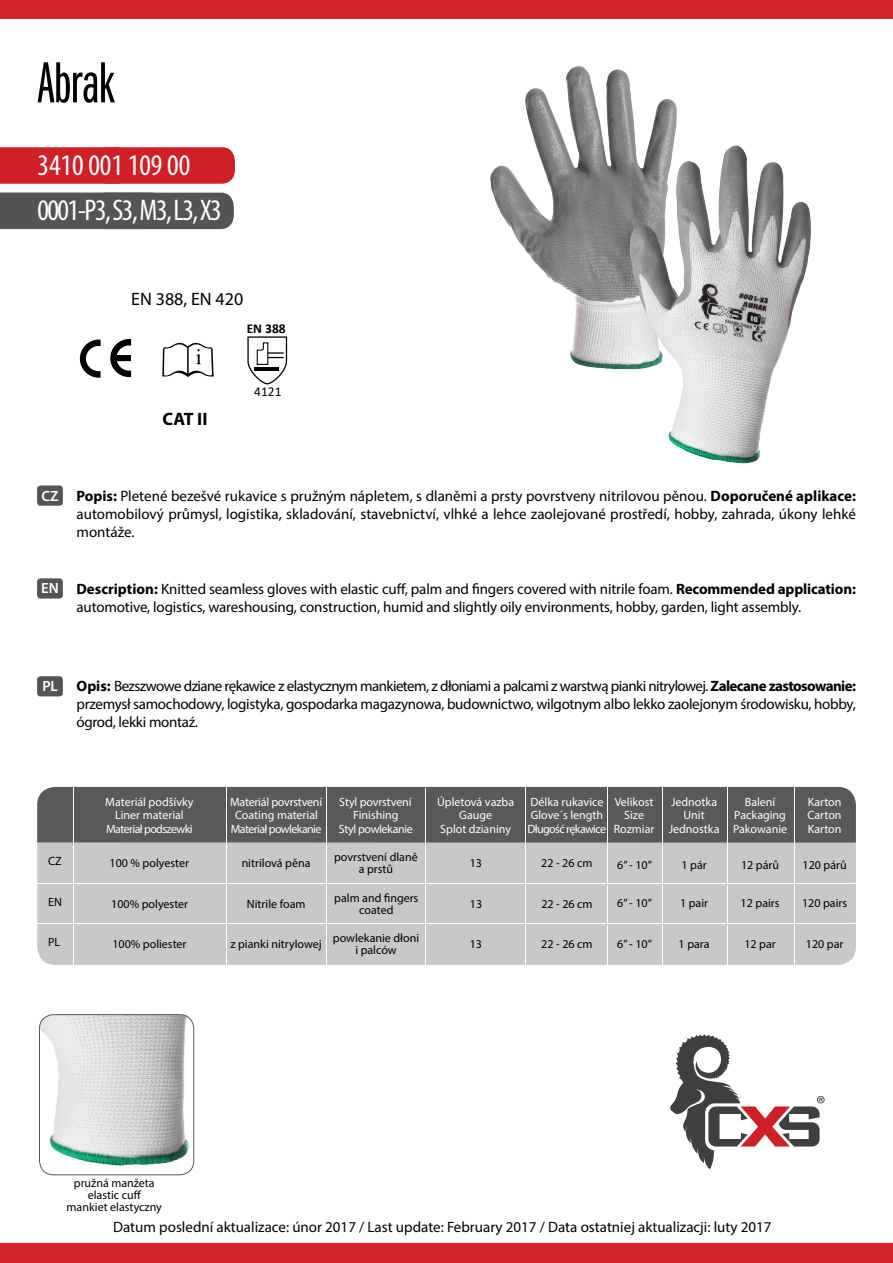
<style>
.page{position:relative;width:893px;height:1263px;background:#fff}
.page>*{position:absolute;margin:0;border:0;box-sizing:border-box;transform-origin:0 0}
.t1{font:60px "Franklin Got Itc DOT Boo Ext Com";letter-spacing:-.01em;color:#000}
.t2{font:condensed 30px "Myriad Pro";letter-spacing:-.05em;color:#fff}
.t3{font:condensed 30px "Myriad Pro";color:#fff}
.t4{font:18px "Myriad Pro";color:#000}
.t5{font:700 18px "Myriad Pro";color:#000}
.t6{font:15px/18px "Myriad Pro";letter-spacing:-.01em;color:#000;text-align:justify}
.t7{font:600 14.85px "Myriad Pro";color:#fff}
.t8{font:700 13.5px "Calibri";color:#000}
.t9{font:13.5px "Calibri";color:#000}
.t10{font:12px/12px "Myriad Pro";color:#000;text-align:center}
.t11{font:12px/13.5px "Myriad Pro";color:#fff}
.t12{font:12px "Myriad Pro";letter-spacing:-.05em;color:#fff}
.t13{font:12px "Myriad Pro";letter-spacing:-.02em;color:#fff}
.t14{font:12px "Myriad Pro";letter-spacing:-.03em;color:#fff}
.s1{font-weight:700}
</style>
<div class="page">
<div style="left:0;top:147px;width:235px;height:37px;background:#cf2027"></div>
<img style="left:490px;top:66px;width:321px;height:398px">
<svg style="left:670px;top:1034px;width:155px;height:135px"></svg>
<div style="left:37px;top:485px;width:26px;height:21px;background:#545456;border-radius:3px"></div>
<div style="left:37px;top:578px;width:26px;height:21px;background:#545456;border-radius:3px"></div>
<div style="left:37px;top:676px;width:26px;height:20px;background:#545456;border-radius:3px"></div>
<div style="left:0;top:0;width:893px;height:19px;background:#d2232a"></div>
<div style="left:0;top:1243px;width:893px;height:20px;background:#d2232a"></div>
<svg style="left:247px;top:336px;width:40px;height:48px"></svg>
<svg style="left:162px;top:342px;width:52px;height:35px"></svg>
<svg style="left:80px;top:339px;width:51px;height:39px"></svg>
<div style="left:0;top:193px;width:234px;height:36px;background:#545456"></div>
<img style="left:39px;top:1014px;width:155px;height:161px">
<div style="left:39px;top:1014px;width:155px;height:161px;border:1px solid #58595b;border-radius:14px"></div>
<div style="left:37px;top:787px;width:819px;height:178px;background:#c7c8ca;border-radius:18px"></div>
<div style="left:37px;top:787px;width:819px;height:55px;background:#58595b"></div>
<hr style="left:37px;top:923px;width:819px;height:1px;background:#fff">
<hr style="left:37px;top:883px;width:819px;height:1px;background:#fff">
<hr style="left:794px;top:787px;width:1px;height:178px;background:#fff">
<hr style="left:727px;top:787px;width:1px;height:178px;background:#fff">
<hr style="left:662px;top:787px;width:1px;height:178px;background:#fff">
<hr style="left:607px;top:787px;width:1px;height:178px;background:#fff">
<hr style="left:226px;top:787px;width:1px;height:178px;background:#fff">
<hr style="left:73px;top:787px;width:1px;height:178px;background:#fff">
<hr style="left:526px;top:787px;width:1px;height:178px;background:#fff">
<hr style="left:425px;top:788px;width:1px;height:178px;background:#fff">
<hr style="left:326px;top:787px;width:1px;height:178px;background:#fff">
<h1 class="t1" style="left:37px;top:51px;width:78px">Abrak</h1>
<h2 class="t3" style="left:38px;top:147px;width:154px">3410 001 109 00</h2>
<h2 class="t2" style="left:38px;top:192px;width:186px">0001-P3, S3, M3, L3, X3</h2>
<p class="t4" style="left:131px;top:288px;width:113px">EN 388, EN 420</p>
<p class="t8" style="left:247px;top:319px;width:41px">EN 388</p>
<p class="t5" style="left:163px;top:407px;width:46px">CAT II</p>
<p class="t9" style="left:254px;top:382px;width:29px">4121</p>
<p class="t7" style="left:42px;top:486px;width:19px">CZ</p>
<p class="t7" style="left:41px;top:579px;width:19px">EN</p>
<p class="t6" style="left:77px;top:486px;width:781px"><span class="s1">Popis:</span> Pletené bezešvé rukavice s pružným nápletem, s dlaněmi a prsty povrstveny nitrilovou pěnou. <span class="s1">Doporučené aplikace: </span>automobilový průmysl, logistika, skladování, stavebnictví, vlhké a lehce zaolejované prostředí, hobby, zahrada, úkony lehké montáže.</p>
<p class="t6" style="left:77px;top:579px;width:781px"><span class="s1">Description:</span> Knitted seamless gloves with elastic cuff, palm and fingers covered with nitrile foam. <span class="s1">Recommended application: </span>automotive, logistics, wareshousing, construction, humid and slightly oily environments, hobby, garden, light assembly.</p>
<p class="t7" style="left:42px;top:677px;width:17px">PL</p>
<p class="t6" style="left:77px;top:677px;width:781px"><span class="s1">Opis:</span> Bezszwowe dziane rękawice z elastycznym mankietem, z dłoniami a palcami z warstwą pianki nitrylowej. <span class="s1">Zalecane zastosowanie: </span>przemysł samochodowy, logistyka, gospodarka magazynowa, budownictwo, wilgotnym albo lekko zaolejonym środowisku, hobby, ógrod, lekki montaź.</p>
<p class="t11" style="left:105px;top:795px;width:90px">Materiál podšívky</p>
<p class="t11" style="left:115px;top:808px;width:70px">Liner material</p>
<p class="t12" style="left:106px;top:822px;width:88px">Materiał podszewki</p>
<p class="t13" style="left:230px;top:794px;width:93px">Materiál povrstvení</p>
<p class="t12" style="left:231px;top:821px;width:92px">Materiał powlekanie</p>
<p class="t11" style="left:235px;top:808px;width:84px">Coating material</p>
<p class="t11" style="left:339px;top:795px;width:74px">Styl povrstvení</p>
<p class="t14" style="left:339px;top:821px;width:76px">Styl powlekanie</p>
<p class="t11" style="left:353px;top:808px;width:47px">Finishing</p>
<p class="t11" style="left:437px;top:795px;width:79px">Úpletová vazba</p>
<p class="t11" style="left:440px;top:822px;width:72px">Splot dzianiny</p>
<p class="t11" style="left:459px;top:808px;width:34px">Gauge</p>
<p class="t11" style="left:527px;top:795px;width:80px">Délka rukavice<br>Glove´s length<br>Długość rękawice</p>
<p class="t11" style="left:615px;top:795px;width:40px">Velikost</p>
<p class="t11" style="left:614px;top:822px;width:42px">Rozmiar</p>
<p class="t11" style="left:624px;top:808px;width:21px">Size</p>
<p class="t11" style="left:671px;top:795px;width:48px">Jednotka</p>
<p class="t11" style="left:669px;top:822px;width:52px">Jednostka</p>
<p class="t11" style="left:683px;top:808px;width:23px">Unit</p>
<p class="t11" style="left:745px;top:795px;width:32px">Balení</p>
<p class="t11" style="left:733px;top:822px;width:56px">Pakowanie</p>
<p class="t11" style="left:734px;top:808px;width:53px">Packaging</p>
<p class="t11" style="left:808px;top:795px;width:35px">Karton</p>
<p class="t11" style="left:808px;top:822px;width:35px">Karton</p>
<p class="t11" style="left:808px;top:808px;width:36px">Carton</p>
<p class="t10" style="left:48px;top:855px;width:15px">CZ</p>
<p class="t10" style="left:110px;top:857px;width:81px">100 % polyester</p>
<p class="t10" style="left:242px;top:857px;width:70px">nitrilová pěna</p>
<p class="t10" style="left:334px;top:851px;width:85px">povrstvení dlaně a prstů</p>
<p class="t10" style="left:470px;top:857px;width:14px">13</p>
<p class="t10" style="left:541px;top:857px;width:53px">22 - 26 cm</p>
<p class="t10" style="left:617px;top:859px;width:36px">6” - 10”</p>
<p class="t10" style="left:681px;top:859px;width:27px">1 pár</p>
<p class="t10" style="left:741px;top:859px;width:40px">12 párů</p>
<p class="t10" style="left:802px;top:859px;width:46px">120 párů</p>
<p class="t10" style="left:48px;top:896px;width:15px">EN</p>
<p class="t10" style="left:111px;top:897px;width:78px">100% polyester</p>
<p class="t10" style="left:247px;top:897px;width:60px">Nitrile foam</p>
<p class="t10" style="left:334px;top:891px;width:86px">palm and fingers coated</p>
<p class="t10" style="left:470px;top:897px;width:14px">13</p>
<p class="t10" style="left:541px;top:897px;width:53px">22 - 26 cm</p>
<p class="t10" style="left:617px;top:897px;width:36px">6” - 10”</p>
<p class="t10" style="left:680px;top:897px;width:30px">1 pair</p>
<p class="t10" style="left:741px;top:897px;width:40px">12 pairs</p>
<p class="t10" style="left:802px;top:897px;width:47px">120 pairs</p>
<p class="t10" style="left:48px;top:936px;width:14px">PL</p>
<p class="t10" style="left:112px;top:938px;width:76px">100% poliester</p>
<p class="t10" style="left:230px;top:938px;width:93px">z pianki nitrylowej</p>
<p class="t10" style="left:333px;top:932px;width:88px">powlekanie dłoni i palców</p>
<p class="t10" style="left:470px;top:938px;width:14px">13</p>
<p class="t10" style="left:541px;top:938px;width:53px">22 - 26 cm</p>
<p class="t10" style="left:617px;top:938px;width:36px">6” - 10”</p>
<p class="t10" style="left:679px;top:938px;width:32px">1 para</p>
<p class="t10" style="left:744px;top:938px;width:33px">12 par</p>
<p class="t10" style="left:806px;top:938px;width:39px">120 par</p>
<p class="t10" style="left:67px;top:1177px;width:97px">pružná manžeta elastic cuff mankiet elastyczny</p>
<p class="t6" style="left:113px;top:1218px;width:660px">Datum poslední aktualizace: únor 2017 / Last update: February 2017 / Data ostatniej aktualizacji: luty 2017</p>
</div>
